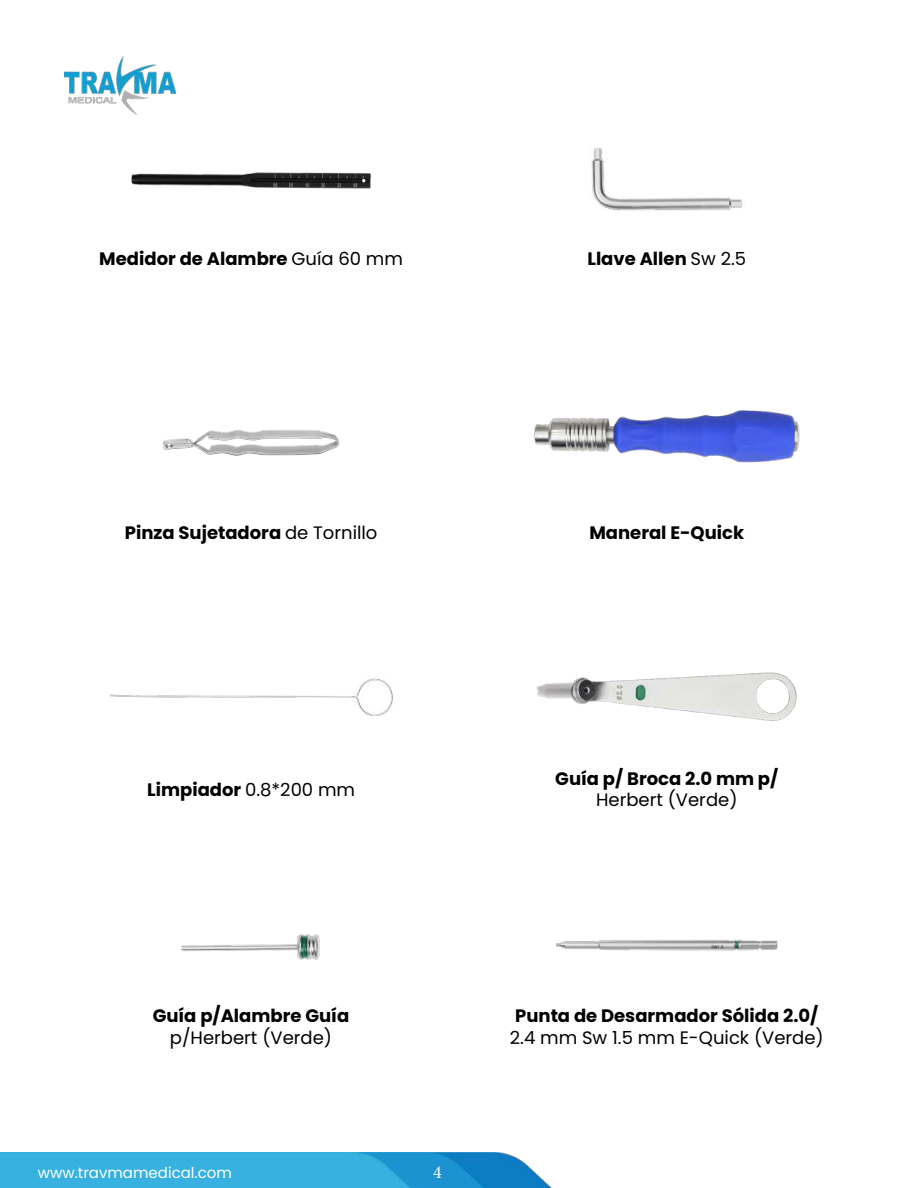
<style>
.page{position:relative;width:918px;height:1188px;background:#fff}
.page>*{position:absolute;margin:0;border:0;box-sizing:border-box;transform-origin:0 0}
.t1{font:700 18px "Poppins";color:#000}
.t2{font:18px "Poppins";color:#000}
.t3{font:18px "Minion Pro";color:#fff}
.t4{font:15px "Poppins";color:#fff}
.s1{font-weight:400}
</style>
<div class="page">
<img style="left:0;top:1153px;width:552px;height:35px">
<img style="left:64px;top:56px;width:111px;height:59px">
<img style="left:131px;top:172px;width:240px;height:17px">
<img style="left:591px;top:148px;width:151px;height:63px">
<img style="left:162px;top:429px;width:178px;height:27px">
<img style="left:534px;top:410px;width:266px;height:53px">
<img style="left:109px;top:678px;width:284px;height:37px">
<img style="left:536px;top:672px;width:261px;height:49px">
<img style="left:181px;top:934px;width:139px;height:26px">
<img style="left:556px;top:939px;width:222px;height:12px">
<p class="t1" style="left:99px;top:248px;width:305px">Medidor de Alambre <span class="s1">Guía 60 mm</span></p>
<p class="t1" style="left:587px;top:248px;width:160px">Llave Allen <span class="s1">Sw 2.5</span></p>
<p class="t1" style="left:125px;top:523px;width:254px">Pinza Sujetadora <span class="s1">de Tornillo</span></p>
<p class="t1" style="left:589px;top:523px;width:156px">Maneral E-Quick</p>
<p class="t1" style="left:147px;top:779px;width:209px">Limpiador <span class="s1">0.8*200 mm</span></p>
<p class="t1" style="left:555px;top:768px;width:225px">Guía p/ Broca 2.0 mm p/</p>
<p class="t2" style="left:596px;top:790px;width:143px">Herbert (Verde)</p>
<p class="t1" style="left:153px;top:1005px;width:198px">Guía p/Alambre Guía</p>
<p class="t2" style="left:170px;top:1027px;width:164px">p/Herbert (Verde)</p>
<p class="t4" style="left:38px;top:1165px;width:196px">www.travmamedical.com</p>
<p class="t3" style="left:433px;top:1161px;width:10px">4</p>
<p class="t1" style="left:515px;top:1005px;width:305px">Punta de Desarmador Sólida 2.0/</p>
<p class="t2" style="left:510px;top:1027px;width:315px">2.4 mm Sw 1.5 mm E-Quick (Verde)</p>
</div>
